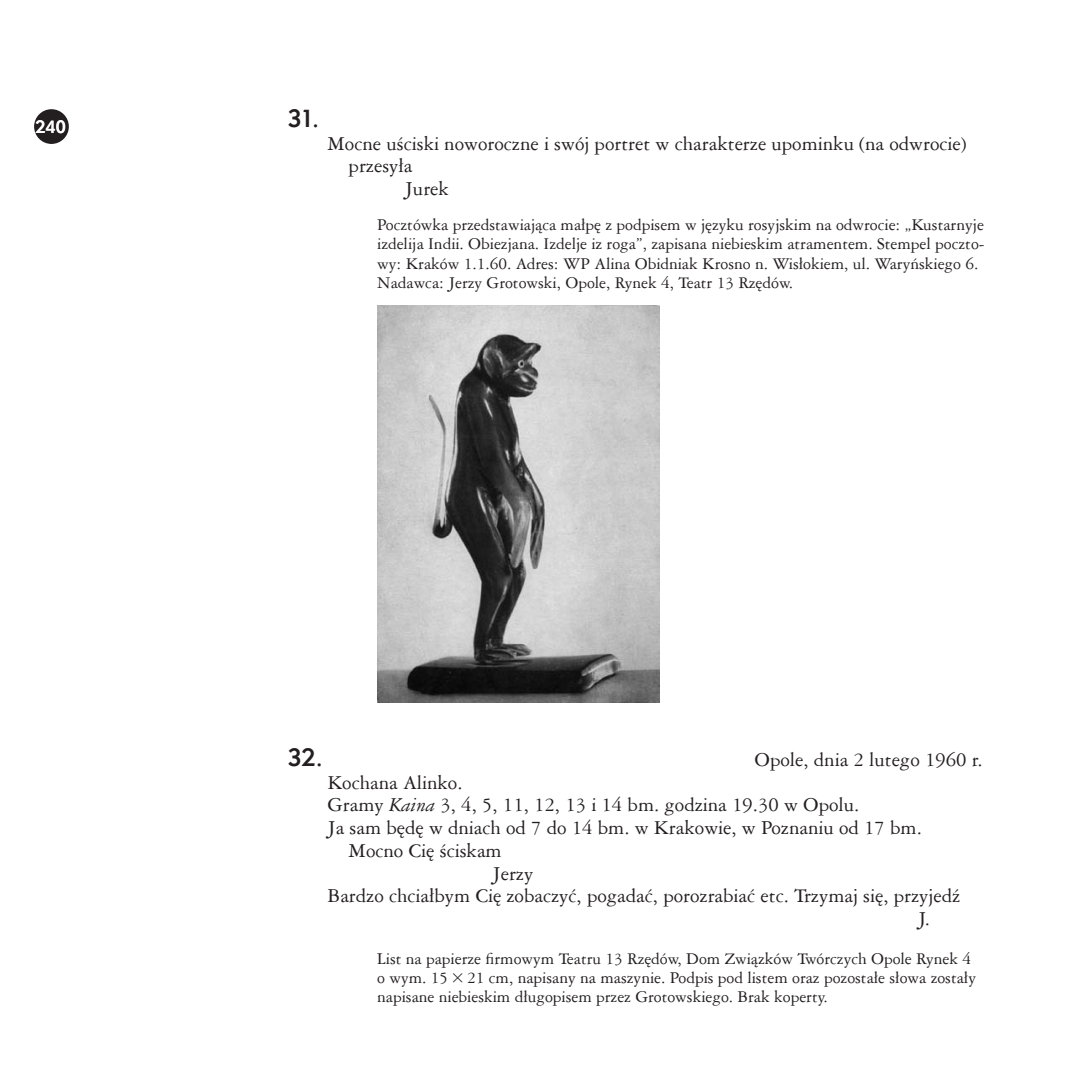
<style>
.page{position:relative;width:1092px;height:1092px;background:#fff}
.page>*{position:absolute;margin:0;border:0;box-sizing:border-box;transform-origin:0 0}
.t1{font:24.5px "Geometric 415 Md EU";color:#231f20}
.t2{font:21px "Ameri Garmnd EU";color:#231f20}
.t3{font:17.5px/19.2px "Ameri Garmnd EU";color:#231f20}
.t4{font:17.5px "Geometric 415 Md EU";color:#fff}
.s1{font-style:italic}
</style>
<div class="page">
<div style="left:34px;top:109px;width:35px;height:35px;background:#231f20;border-radius:50%"></div>
<img style="left:377px;top:305px;width:282px;height:397px">
<p class="t4" style="left:35px;top:116px;width:32px">240</p>
<p class="t1" style="left:288px;top:103px;width:33px">31.</p>
<p class="t2" style="left:327px;top:131px;width:640px">Mocne uściski noworoczne i swój portret w charakterze upominku (na odwrocie)</p>
<p class="t2" style="left:348px;top:154px;width:65px">przesyła</p>
<p class="t2" style="left:405px;top:176px;width:46px">Jurek</p>
<p class="t3" style="left:377px;top:215px;width:609px">Pocztówka przedstawiająca małpę z podpisem w języku rosyjskim na odwrocie: „Kustarnyje izdelija Indii. Obiezjana. Izdelje iz roga”, zapisana niebieskim atramentem. Stempel poczto&shy;wy: Kraków 1.1.60. Adres: WP Alina Obidniak Krosno n. Wisłokiem, ul. Waryńskiego 6.<br>Nadawca: Jerzy Grotowski, Opole, Rynek 4, Teatr 13 Rzędów.</p>
<p class="t1" style="left:288px;top:742px;width:36px">32.</p>
<p class="t2" style="left:754px;top:747px;width:230px">Opole, dnia 2 lutego 1960 r.</p>
<p class="t2" style="left:327px;top:770px;width:136px">Kochana Alinko.</p>
<p class="t2" style="left:327px;top:792px;width:533px">Gramy <span class="s1">Kaina</span> 3, 4, 5, 11, 12, 13 i 14 bm. godzina 19.30 w Opolu.</p>
<p class="t2" style="left:327px;top:815px;width:595px">Ja sam będę w dniach od 7 do 14 bm. w Krakowie, w Poznaniu od 17 bm.</p>
<p class="t2" style="left:348px;top:838px;width:155px">Mocno Cię ściskam</p>
<p class="t2" style="left:492px;top:861px;width:42px">Jerzy</p>
<p class="t2" style="left:327px;top:883px;width:634px">Bardzo chciałbym Cię zobaczyć, pogadać, porozrabiać etc. Trzymaj się, przyjedź</p>
<p class="t2" style="left:918px;top:906px;width:13px">J.</p>
<p class="t3" style="left:377px;top:948px;width:600px">List na papierze firmowym Teatru 13 Rzędów, Dom Związków Twórczych Opole Rynek 4 o wym. 15×21 cm, napisany na maszynie. Podpis pod listem oraz pozostałe słowa zostały napisane niebieskim długopisem przez Grotowskiego. Brak koperty.</p>
</div>
